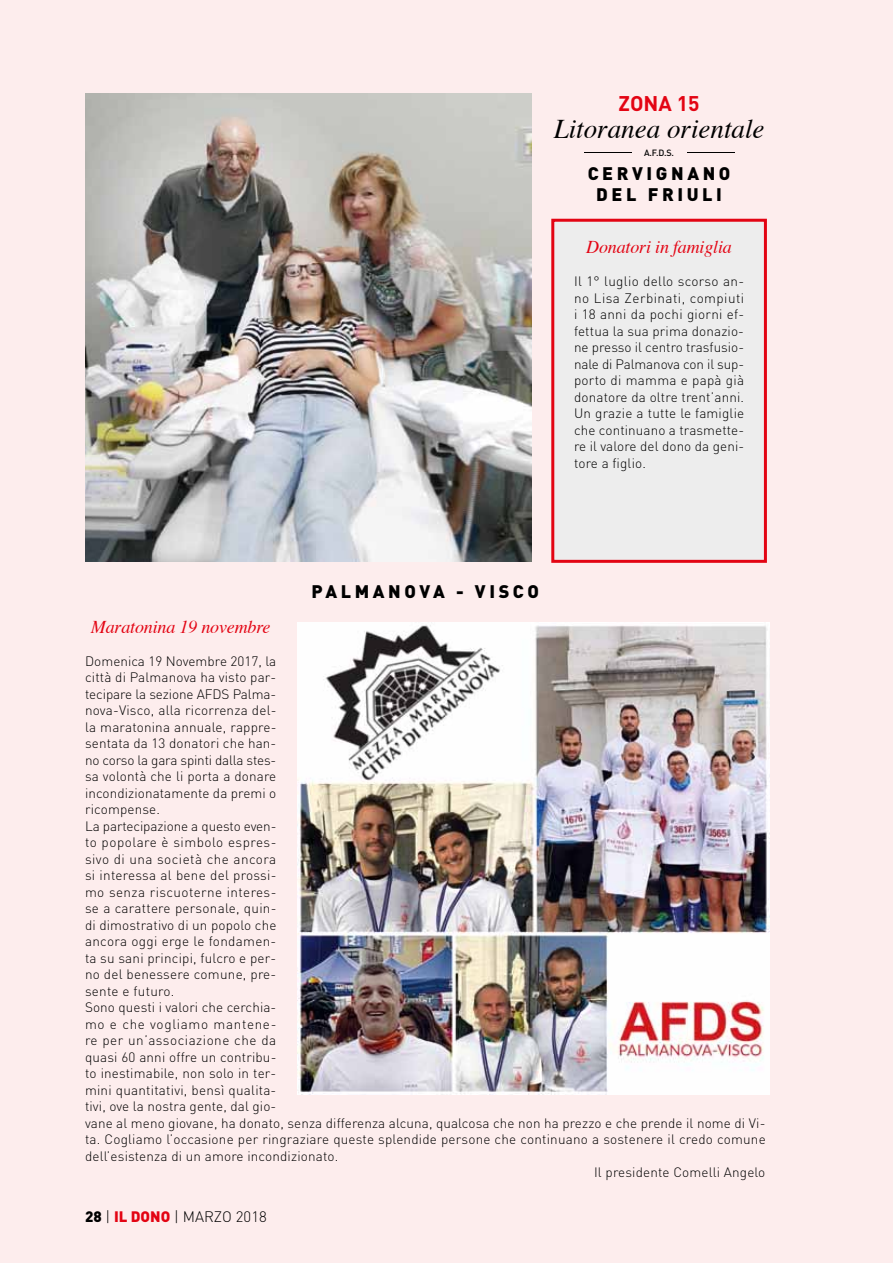
<style>
.page{position:relative;width:893px;height:1263px;background:#fdeded}
.page>*{position:absolute;margin:0;border:0;box-sizing:border-box;transform-origin:0 0}
.t1{font:italic 27px "Times";color:#000}
.t2{font:700 21px "DIN";color:#e30413}
.t3{font:italic 18px "Times";letter-spacing:-.01em;color:#e30413}
.t4{font:900 18px "DIN";letter-spacing:.2em;color:#000}
.t5{font:300 15px "DIN";color:#000}
.t6{font:300 13.5px/16.5px "DIN";letter-spacing:.01em;color:#000;text-align:justify}
.t7{font:300 13.5px "DIN";letter-spacing:.03em;color:#000}
.t8{font:300 13.5px "DIN";letter-spacing:-.01em;color:#000}
.t9{font:300 13.5px "DIN";letter-spacing:.035em;color:#000}
.t10{font:300 13.5px "DIN";letter-spacing:.04em;color:#000}
.t11{font:300 13.5px "DIN";letter-spacing:.05em;color:#000}
.t12{font:500 9px "DIN";color:#000}
.s1{font-weight:300;font-size:18px}
.s2{font-weight:900}
.s3{font-weight:900;color:#e30413}
</style>
<div class="page">
<div style="left:551px;top:219px;width:216px;height:344px;background:#ededed;border:3px solid #e30413"></div>
<img style="left:298px;top:623px;width:472px;height:472px">
<img style="left:85px;top:94px;width:446px;height:467px">
<h2 class="t2" style="left:619px;top:90px;width:83px">ZONA 15</h2>
<h1 class="t1" style="left:554px;top:105px;width:212px">Litoranea orientale</h1>
<p class="t12" style="left:569px;top:147px;width:181px"><span class="s1">-</span>A.F.D.S.<span class="s1">-</span></p>
<h3 class="t4" style="left:588px;top:161px;width:28px">CERVI</h3>
<h3 class="t4" style="left:656px;top:161px;width:61px">GNANO</h3>
<h3 class="t4" style="left:596px;top:182px;width:14px">DEL</h3>
<h3 class="t4" style="left:648px;top:182px;width:27px">FRIULI</h3>
<h3 class="t3" style="left:586px;top:231px;width:147px">Donatori in famiglia</h3>
<p class="t6" style="left:574px;top:273px;width:172px">Il 1° luglio dello scorso an&shy;no Lisa Zerbinati, compiuti i 18 anni da pochi giorni ef&shy;fettua la sua prima donazio&shy;ne presso il centro trasfusio&shy;nale di Palmanova con il sup&shy;porto di mamma e papà già donatore da oltre trent’anni.<br>Un grazie a tutte le famiglie che continuano a trasmette&shy;re il valore del dono da geni&shy;tore a figlio.</p>
<h3 class="t4" style="left:311px;top:580px;width:228px">PA LMANOVA - VI SCO</h3>
<h3 class="t3" style="left:91px;top:611px;width:181px">Maratonina 19 novembre</h3>
<p class="t6" style="left:85px;top:652px;width:193px">Domenica 19 Novembre 2017, la</p>
<p class="t6" style="left:85px;top:669px;width:193px">città di Palmanova ha visto par-</p>
<p class="t6" style="left:85px;top:685px;width:193px">tecipare la sezione AFDS Palma-</p>
<p class="t6" style="left:85px;top:702px;width:193px">nova-Visco, alla ricorrenza del-</p>
<p class="t6" style="left:85px;top:718px;width:193px">la maratonina annuale, rappre-</p>
<p class="t6" style="left:85px;top:735px;width:193px">sentata da 13 donatori che han-</p>
<p class="t8" style="left:85px;top:751px;width:193px">no corso la gara spinti dalla stes-</p>
<p class="t6" style="left:85px;top:768px;width:193px">sa volontà che li porta a donare</p>
<p class="t6" style="left:85px;top:784px;width:193px">incondizionatamente da premi o</p>
<p class="t6" style="left:85px;top:801px;width:77px">ricompense.</p>
<p class="t6" style="left:85px;top:817px;width:193px">La partecipazione a questo even-</p>
<p class="t9" style="left:85px;top:834px;width:193px">to popolare è simbolo espres-</p>
<p class="t7" style="left:85px;top:850px;width:193px">sivo di una società che ancora</p>
<p class="t6" style="left:85px;top:867px;width:193px">si interessa al bene del prossi-</p>
<p class="t7" style="left:85px;top:883px;width:193px">mo senza riscuoterne interes-</p>
<p class="t6" style="left:85px;top:900px;width:193px">se a carattere personale, quin-</p>
<p class="t6" style="left:85px;top:916px;width:193px">di dimostrativo di un popolo che</p>
<p class="t6" style="left:85px;top:933px;width:193px">ancora oggi erge le fondamen-</p>
<p class="t6" style="left:85px;top:949px;width:193px">ta su sani principi, fulcro e per-</p>
<p class="t6" style="left:85px;top:966px;width:193px">no del benessere comune, pre-</p>
<p class="t6" style="left:85px;top:982px;width:91px">sente e futuro.</p>
<p class="t6" style="left:85px;top:999px;width:193px">Sono questi i valori che cerchia-</p>
<p class="t11" style="left:85px;top:1015px;width:193px">mo e che vogliamo mantene-</p>
<p class="t10" style="left:85px;top:1032px;width:193px">re per un’associazione che da</p>
<p class="t6" style="left:85px;top:1048px;width:193px">quasi 60 anni offre un contribu-</p>
<p class="t6" style="left:85px;top:1065px;width:193px">to inestimabile, non solo in ter-</p>
<p class="t6" style="left:85px;top:1081px;width:193px">mini quantitativi, bensì qualita-</p>
<p class="t6" style="left:85px;top:1098px;width:193px">tivi, ove la nostra gente, dal gio-</p>
<p class="t6" style="left:85px;top:1114px;width:682px">vane al meno giovane, ha donato, senza differenza alcuna, qualcosa che non ha prezzo e che prende il nome di Vi-</p>
<p class="t6" style="left:85px;top:1131px;width:682px">ta. Cogliamo l’occasione per ringraziare queste splendide persone che continuano a sostenere il credo comune</p>
<p class="t6" style="left:85px;top:1147px;width:255px">dell’esistenza di un amore incondizionato.</p>
<p class="t6" style="left:594px;top:1164px;width:173px">Il presidente Comelli Angelo</p>
<p class="t5" style="left:85px;top:1208px;width:120px"><span class="s2">28</span> | <span class="s3">IL DONO</span> | marzo</p>
<p class="t5" style="left:236px;top:1208px;width:32px">2018</p>
</div>
